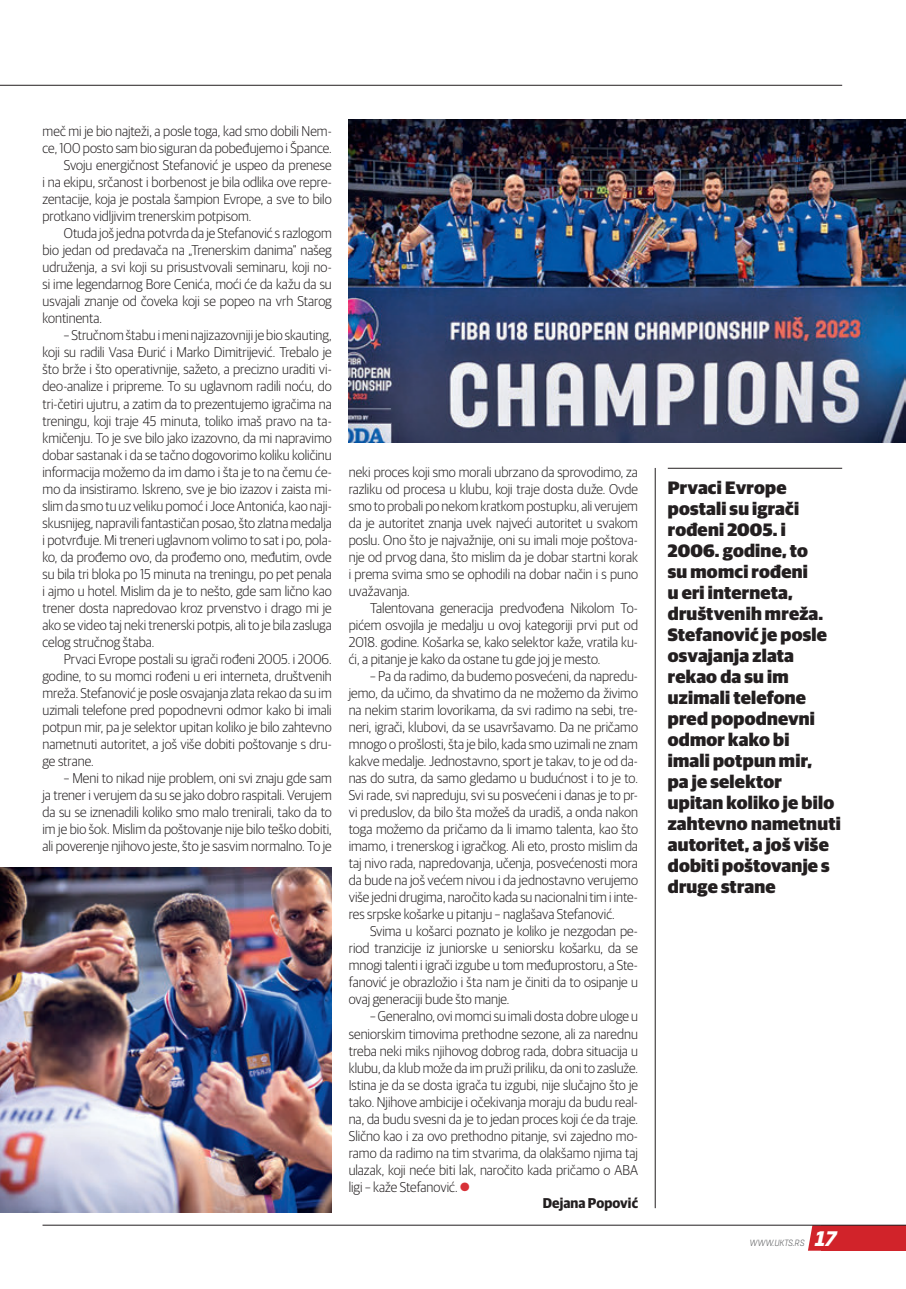
<style>
.page{position:relative;width:906px;height:1289px;background:#fff}
.page>*{position:absolute;margin:0;border:0;box-sizing:border-box;transform-origin:0 0}
.PAGINACIJA_broj{font:italic 800 21px "Boxed";color:#fff;scale:1.1 1}
.PODNASLOV_manji{font:900 18px/21px "Guardian Sans";letter-spacing:.015em;color:#231f20}
.OSNOVNI_TEXT{font:300 14.25px/17px "Guardian Sans";color:#231f20;text-align:justify;scale:.95 1}
.AUTOR{font:700 14.25px "Guardian Sans";letter-spacing:.01em;color:#231f20;scale:.95 1}
.PAGINACIJA_text{font:italic 300 9px "Boxed";letter-spacing:-.015em;color:#57585a}
.s1{color:#d73138}
</style>
<div class="page">
<div style="left:821px;top:1225px;width:85px;height:25px;background:#d1232a"></div>
<svg style="left:808px;top:1225px;width:38px;height:25px"></svg>
<hr style="left:43px;top:1224px;width:863px;height:1px;background:#231f20">
<hr style="left:668px;top:468px;width:174px;height:1px;background:#231f20">
<hr style="left:655px;top:468px;width:1px;height:740px;background:#231f20">
<hr style="left:0;top:85px;width:842px;height:1px;background:#231f20">
<img style="left:349px;top:119px;width:557px;height:323px">
<img style="left:0;top:867px;width:332px;height:345px">
<p class="OSNOVNI_TEXT" style="left:43px;top:122px;width:306px">meč mi je bio najteži, a posle toga, kad smo dobili Nem&shy;ce, 100 posto sam bio siguran da pobeđujemo i Špance.</p>
<p class="OSNOVNI_TEXT" style="left:43px;top:156px;width:306px;text-indent:21px">Svoju energičnost Stefanović je uspeo da prenese i na ekipu, srčanost i borbenost je bila odlika ove repre&shy;zentacije, koja je postala šampion Evrope, a sve to bilo protkano vidljivim trenerskim potpisom.</p>
<p class="OSNOVNI_TEXT" style="left:43px;top:224px;width:306px;text-indent:21px">Otuda još jedna potvrda da je Stefanović s razlogom bio jedan od predavača na „Trenerskim danima” našeg udruženja, a svi koji su prisustvovali seminaru, koji no&shy;si ime legendarnog Bore Cenića, moći će da kažu da su usvajali znanje od čoveka koji se popeo na vrh Starog kontinenta.</p>
<p class="OSNOVNI_TEXT" style="left:43px;top:326px;width:306px;text-indent:21px">– Stručnom štabu i meni najizazovniji je bio skauting, koji su radili Vasa Đurić i Marko Dimitrijević. Trebalo je što brže i što operativnije, sažeto, a precizno uraditi vi&shy;deo-analize i pripreme. To su uglavnom radili noću, do tri-četiri ujutru, a zatim da to prezentujemo igračima na treningu, koji traje 45 minuta, toliko imaš pravo na ta&shy;kmičenju. To je sve bilo jako izazovno, da mi napravimo dobar sastanak i da se tačno dogovorimo koliku količinu informacija možemo da im damo i šta je to na čemu će&shy;mo da insistiramo. Iskreno, sve je bio izazov i zaista mi&shy;slim da smo tu uz veliku pomoć i Joce Antonića, kao naji&shy;skusnijeg, napravili fantastičan posao, što zlatna medalja i potvrđuje. Mi treneri uglavnom volimo to sat i po, pola&shy;ko, da prođemo ovo, da prođemo ono, međutim, ovde su bila tri bloka po 15 minuta na treningu, po pet penala i ajmo u hotel. Mislim da je to nešto, gde sam lično kao trener dosta napredovao kroz prvenstvo i drago mi je ako se video taj neki trenerski potpis, ali to je bila zasluga celog stručnog štaba.</p>
<p class="OSNOVNI_TEXT" style="left:43px;top:649px;width:306px;text-indent:21px">Prvaci Evrope postali su igrači rođeni 2005. i 2006. godine, to su momci rođeni u eri interneta, društvenih mreža. Stefanović je posle osvajanja zlata rekao da su im uzimali telefone pred popodnevni odmor kako bi imali potpun mir, pa je selektor upitan koliko je bilo zahtevno nametnuti autoritet, a još više dobiti poštovanje s dru&shy;ge strane.</p>
<p class="OSNOVNI_TEXT" style="left:43px;top:768px;width:306px;text-indent:21px">– Meni to nikad nije problem, oni svi znaju gde sam ja trener i verujem da su se jako dobro raspitali. Verujem da su se iznenadili koliko smo malo trenirali, tako da to im je bio šok. Mislim da poštovanje nije bilo teško dobiti, ali poverenje njihovo jeste, što je sasvim normalno. To je</p>
<p class="OSNOVNI_TEXT" style="left:349px;top:462px;width:306px">neki proces koji smo morali ubrzano da sprovodimo, za razliku od procesa u klubu, koji traje dosta duže. Ovde smo to probali po nekom kratkom postupku, ali verujem da je autoritet znanja uvek najveći autoritet u svakom poslu. Ono što je najvažnije, oni su imali moje poštova&shy;nje od prvog dana, što mislim da je dobar startni korak i prema svima smo se ophodili na dobar način i s puno uvažavanja.</p>
<p class="OSNOVNI_TEXT" style="left:349px;top:598px;width:306px;text-indent:21px">Talentovana generacija predvođena Nikolom To&shy;pićem osvojila je medalju u ovoj kategoriji prvi put od 2018. godine. Košarka se, kako selektor kaže, vratila ku&shy;ći, a pitanje je kako da ostane tu gde joj je mesto.</p>
<p class="OSNOVNI_TEXT" style="left:349px;top:666px;width:306px;text-indent:21px">– Pa da radimo, da budemo posvećeni, da napredu&shy;jemo, da učimo, da shvatimo da ne možemo da živimo na nekim starim lovorikama, da svi radimo na sebi, tre&shy;neri, igrači, klubovi, da se usavršavamo. Da ne pričamo mnogo o prošlosti, šta je bilo, kada smo uzimali ne znam kakve medalje. Jednostavno, sport je takav, to je od da&shy;nas do sutra, da samo gledamo u budućnost i to je to.<br>Svi rade, svi napreduju, svi su posvećeni i danas je to pr&shy;vi preduslov, da bilo šta možeš da uradiš, a onda nakon toga možemo da pričamo da li imamo talenta, kao što imamo, i trenerskog i igračkog. Ali eto, prosto mislim da taj nivo rada, napredovanja, učenja, posvećenosti mora da bude na još većem nivou i da jednostavno verujemo više jedni drugima, naročito kada su nacionalni tim i inte&shy;res srpske košarke u pitanju – naglašava Stefanović.</p>
<p class="OSNOVNI_TEXT" style="left:349px;top:922px;width:306px;text-indent:21px">Svima u košarci poznato je koliko je nezgodan pe&shy;riod tranzicije iz juniorske u seniorsku košarku, da se mnogi talenti i igrači izgube u tom međuprostoru, a Ste&shy;fanović je obrazložio i šta nam je činiti da to osipanje u ovaj generaciji bude što manje.</p>
<p class="OSNOVNI_TEXT" style="left:349px;top:1007px;width:306px;text-indent:21px">– Generalno, ovi momci su imali dosta dobre uloge u seniorskim timovima prethodne sezone, ali za narednu treba neki miks njihovog dobrog rada, dobra situacija u klubu, da klub može da im pruži priliku, da oni to zasluže.<br>Istina je da se dosta igrača tu izgubi, nije slučajno što je tako. Njihove ambicije i očekivanja moraju da budu real&shy;na, da budu svesni da je to jedan proces koji će da traje.<br>Slično kao i za ovo prethodno pitanje, svi zajedno mo&shy;ramo da radimo na tim stvarima, da olakšamo njima taj ulazak, koji neće biti lak, naročito kada pričamo o ABA ligi – kaže Stefanović. <span class="s1">●</span></p>
<p class="AUTOR" style="left:543px;top:1192px;width:102px">Dejana Popović</p>
<p class="PODNASLOV_manji" style="left:668px;top:475px;width:175px">Prvaci Evrope postali su igrači rođeni 2005. i<br>2006. godine, to<br>su momci rođeni<br>u eri interneta, društvenih mreža.<br>Stefanović je posle osvajanja zlata rekao da su im uzimali telefone pred popodnevni odmor kako bi<br>imali potpun mir,<br>pa je selektor upitan koliko je bilo zahtevno nametnuti autoritet, a još više dobiti poštovanje s druge strane</p>
<p class="PAGINACIJA_text" style="left:749px;top:1237px;width:57px">WWW.UKTS.RS</p>
<p class="PAGINACIJA_broj" style="left:814px;top:1223px;width:20px">17</p>
</div>
